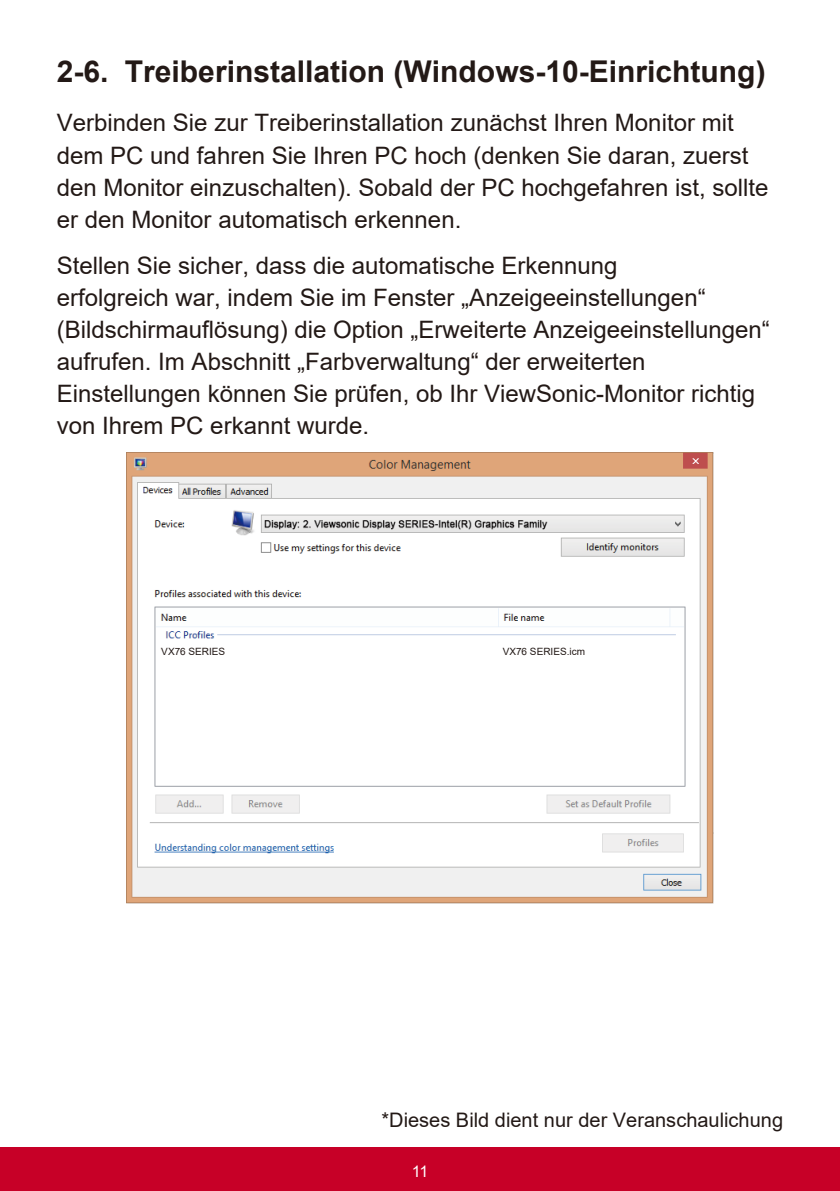
<style>
.page{position:relative;width:840px;height:1191px;background:#fff}
.page>*{position:absolute;margin:0;border:0;box-sizing:border-box;transform-origin:0 0}
.Heading_15{font:700 30px "Arial";color:#231916}
.Body{font:24px/32px "Arial";color:#231916}
.Table{font:20px "Arial";color:#231916}
.t1{font:16px "Arial";color:#fff}
.Body-2{font:10px "Arial";color:#231916}
</style>
<div class="page">
<div style="left:0;top:1147px;width:839px;height:44px;background:#c70027"></div>
<img style="left:127px;top:453px;width:585px;height:450px">
<div style="left:161px;top:646px;width:178px;height:23px;background:#fff"></div>
<div style="left:502px;top:646px;width:178px;height:23px;background:#fff"></div>
<p class="Heading_15" style="left:57px;top:51px;width:710px">2-6. Treiberinstallation (Windows-10-Einrichtung)</p>
<p class="Body" style="left:57px;top:107px;width:712px">Verbinden Sie zur Treiberinstallation zunächst Ihren Monitor mit dem PC und fahren Sie Ihren PC hoch (denken Sie daran, zuerst den Monitor einzuschalten). Sobald der PC hochgefahren ist, sollte er den Monitor automatisch erkennen.</p>
<p class="Body" style="left:57px;top:249px;width:714px">Stellen Sie sicher, dass die automatische Erkennung<br>erfolgreich war, indem Sie im Fenster „Anzeigeeinstellungen“ (Bildschirmauflösung) die Option „Erweiterte Anzeigeeinstellungen“ aufrufen. Im Abschnitt „Farbverwaltung“ der erweiterten Einstellungen können Sie prüfen, ob Ihr ViewSonic-Monitor richtig von Ihrem PC erkannt wurde.</p>
<p class="Body-2" style="left:161px;top:645px;width:65px">VX76 SERIES</p>
<p class="Body-2" style="left:502px;top:645px;width:84px">VX76 SERIES.icm</p>
<p class="Table" style="left:381px;top:1106px;width:403px">*Dieses Bild dient nur der Veranschaulichung</p>
<p class="t1" style="left:411px;top:1160px;width:18px">11</p>
</div>
